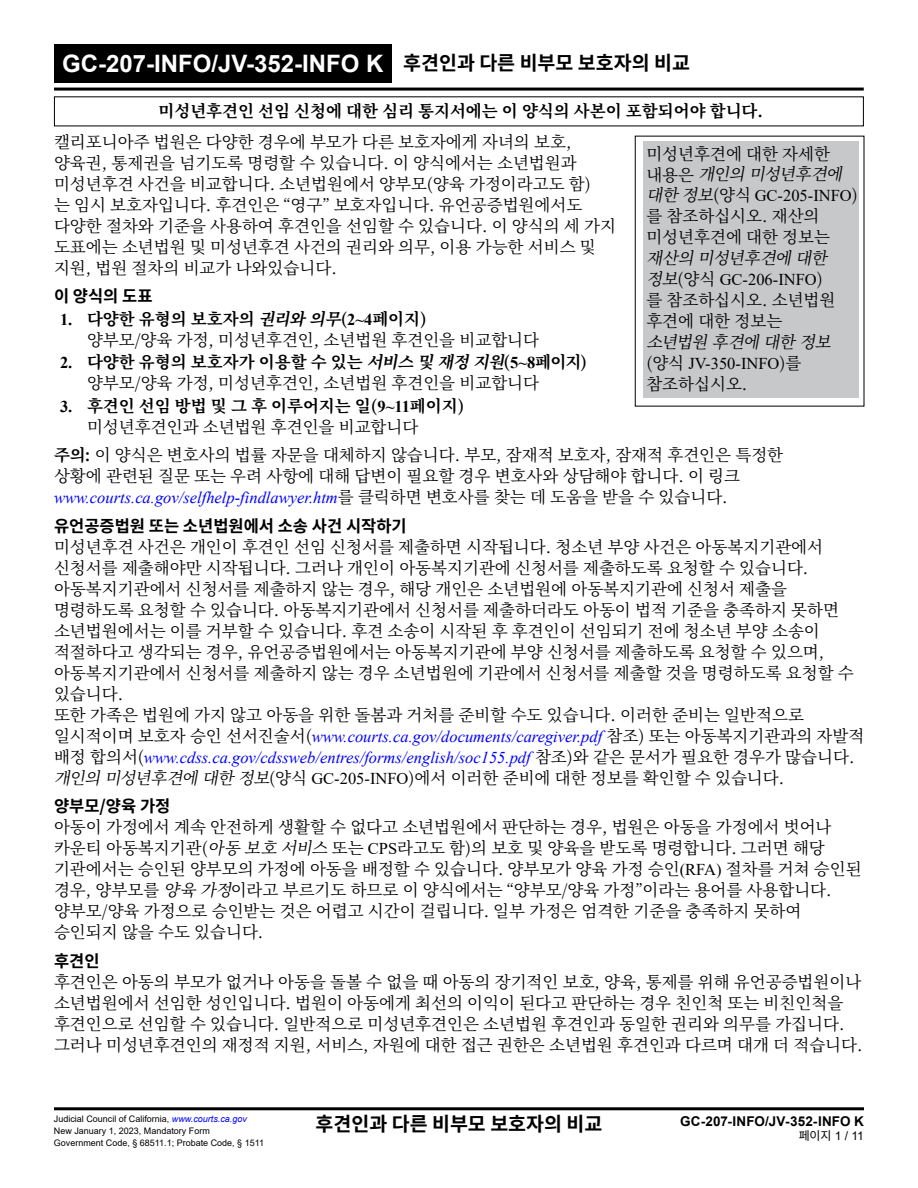
<style>
.page{position:relative;width:918px;height:1188px;background:#fff}
.page>*{position:absolute;margin:0;border:0;box-sizing:border-box;transform-origin:0 0}
.t1{font:700 24px "Arial";color:#fff}
.t2{font:700 19.5px "Source Han Sans K";color:#000}
.t3{font:16.5px/21px "Source Han Serif K";color:#000}
.t4{font:italic 16.5px/21px "Times New Roman";color:#00f}
.t5{font:700 16.5px/21px "Source Han Serif K";color:#000}
.t6{font:16.5px "Times New Roman";color:#000}
.t7{font:700 16.5px "Source Han Sans K";color:#000}
.t8{font:italic 16.5px "Source Han Serif K";color:#000}
.t9{font:700 13.5px "Arial";letter-spacing:.01em;color:#000}
.t10{font:12px "Arial";color:#000}
.t11{font:9px/12px "Arial";color:#000}
.s1{font-family:"Source Han Sans K";font-size:19.5px;color:#000}
.s2{font-family:"Times New Roman";font-weight:700}
.s3{font-weight:700}
.s4{font-weight:700;font-style:italic}
.s5{font-family:"Times New Roman"}
.s6{font-weight:400}
.s7{font-family:"Source Han Serif K";font-style:normal;color:#000}
.s8{font-style:italic}
.s9{font-family:"Source Han Serif K";font-style:italic}
.s10{font-family:"Source Han Serif K"}
.s11{font-style:italic;color:#00f}
.s12{font-family:"Source Han Sans K"}
</style>
<div class="page">
<hr style="left:54px;top:1107px;width:810px;height:3px;background:#000">
<div style="left:54px;top:44px;width:338px;height:39px;background:#000"></div>
<hr style="left:54px;top:88px;width:810px;height:3px;background:#000">
<div style="left:643px;top:141px;width:216px;height:257px;background:#c7c8ca"></div>
<h1 class="t1" style="left:62px;top:47px;width:629px">GC-207-INFO/JV-352-INFO K <span class="s1">후견인과 다른 비부모 보호자의 비교</span></h1>
<p class="t5" style="left:158px;top:101px;width:606px">미성년후견인 선임 신청에 대한 심리 통지서에는 이 양식의 사본이 포함되어야 합니다.</p>
<p class="t3" style="left:54px;top:132px;width:563px">캘리포니아주 법원은 다양한 경우에 부모가 다른 보호자에게 자녀의 보호, 양육권, 통제권을 넘기도록 명령할 수 있습니다. 이 양식에서는 소년법원과 미성년후견 사건을 비교합니다. 소년법원에서 양부모(양육 가정이라고도 함)<br>는 임시 보호자입니다. 후견인은 “영구” 보호자입니다. 유언공증법원에서도 다양한 절차와 기준을 사용하여 후견인을 선임할 수 있습니다. 이 양식의 세 가지 도표에는 소년법원 및 미성년후견 사건의 권리와 의무, 이용 가능한 서비스 및 지원, 법원 절차의 비교가 나와있습니다.</p>
<p class="t7" style="left:54px;top:287px;width:100px">이 양식의 도표</p>
<p class="t3" style="left:87px;top:309px;width:454px;text-indent:-27px"><span class="s2">1.</span> <span class="s3">다양한 유형의 보호자의</span> <span class="s4">권리와 의무</span><span class="s3">(</span><span class="s2">2~4</span><span class="s3">페이지)<br></span>양부모/양육 가정, 미성년후견인, 소년법원 후견인을 비교합니다</p>
<p class="t3" style="left:87px;top:352px;width:502px;text-indent:-27px"><span class="s2">2.</span> <span class="s3">다양한 유형의 보호자가 이용할 수 있는</span> <span class="s4">서비스 및 재정 지원</span><span class="s3">(</span><span class="s2">5~8</span><span class="s3">페이지) </span>양부모/양육 가정, 미성년후견인, 소년법원 후견인을 비교합니다</p>
<p class="t5" style="left:87px;top:396px;width:379px;text-indent:-27px"><span class="s5">3.</span> 후견인 선임 방법 및 그 후 이루어지는 일(<span class="s5">9~11</span>페이지) <span class="s6">미성년후견인과 소년법원 후견인을 비교합니다</span></p>
<p class="t3" style="left:54px;top:445px;width:731px"><span class="s3">주의:</span> 이 양식은 변호사의 법률 자문을 대체하지 않습니다. 부모, 잠재적 보호자, 잠재적 후견인은 특정한 상황에 관련된 질문 또는 우려 사항에 대해 답변이 필요할 경우 변호사와 상담해야 합니다. 이 링크</p>
<p class="t4" style="left:54px;top:487px;width:675px">www.courts.ca.gov/selfhelp-findlawyer.htm<span class="s7">를 클릭하면 변호사를 찾는 데 도움을 받을 수 있습니다.</span></p>
<p class="t7" style="left:54px;top:516px;width:354px">유언공증법원 또는 소년법원에서 소송 사건 시작하기</p>
<p class="t3" style="left:54px;top:537px;width:801px">미성년후견 사건은 개인이 후견인 선임 신청서를 제출하면 시작됩니다. 청소년 부양 사건은 아동복지기관에서 신청서를 제출해야만 시작됩니다. 그러나 개인이 아동복지기관에 신청서를 제출하도록 요청할 수 있습니다. 아동복지기관에서 신청서를 제출하지 않는 경우, 해당 개인은 소년법원에 아동복지기관에 신청서 제출을 명령하도록 요청할 수 있습니다. 아동복지기관에서 신청서를 제출하더라도 아동이 법적 기준을 충족하지 못하면 소년법원에서는 이를 거부할 수 있습니다. 후견 소송이 시작된 후 후견인이 선임되기 전에 청소년 부양 소송이 적절하다고 생각되는 경우, 유언공증법원에서는 아동복지기관에 부양 신청서를 제출하도록 요청할 수 있으며, 아동복지기관에서 신청서를 제출하지 않는 경우 소년법원에 기관에서 신청서를 제출할 것을 명령하도록 요청할 수 있습니다.<br>또한 가족은 법원에 가지 않고 아동을 위한 돌봄과 거처를 준비할 수도 있습니다. 이러한 준비는 일반적으로</p>
<p class="t4" style="left:54px;top:725px;width:812px"><span class="s7">일시적이며 보호자 승인 선서진술서(</span>www.courts.ca.gov/documents/caregiver.pdf <span class="s7">참조) 또는 아동복지기관과의 자발적 배정 합의서(</span>www.cdss.ca.gov/cdssweb/entres/forms/english/soc155.pdf <span class="s7">참조)와 같은 문서가 필요한 경우가 많습니다.</span></p>
<p class="t3" style="left:54px;top:767px;width:732px"><span class="s8">개인의 미성년후견에 대한 정보</span>(양식 <span class="s5">GC-205-INFO</span>)에서 이러한 준비에 대한 정보를 확인할 수 있습니다.</p>
<p class="t7" style="left:54px;top:797px;width:118px">양부모/양육 가정</p>
<p class="t3" style="left:54px;top:817px;width:809px">아동이 가정에서 계속 안전하게 생활할 수 없다고 소년법원에서 판단하는 경우, 법원은 아동을 가정에서 벗어나 카운티 아동복지기관(<span class="s8">아동 보호 서비스</span> 또는 <span class="s5">CPS</span>라고도 함)의 보호 및 양육을 받도록 명령합니다. 그러면 해당 기관에서는 승인된 양부모의 가정에 아동을 배정할 수 있습니다. 양부모가 양육 가정 승인<span class="s5">(RFA)</span> 절차를 거쳐 승인된 경우, 양부모를 <span class="s8">양육 가정</span>이라고 부르기도 하므로 이 양식에서는 “양부모/양육 가정”이라는 용어를 사용합니다. 양부모/양육 가정으로 승인받는 것은 어렵고 시간이 걸립니다. 일부 가정은 엄격한 기준을 충족하지 못하여 승인되지 않을 수도 있습니다.</p>
<p class="t7" style="left:54px;top:951px;width:47px">후견인</p>
<p class="t3" style="left:54px;top:972px;width:810px">후견인은 아동의 부모가 없거나 아동을 돌볼 수 없을 때 아동의 장기적인 보호, 양육, 통제를 위해 유언공증법원이나 소년법원에서 선임한 성인입니다. 법원이 아동에게 최선의 이익이 된다고 판단하는 경우 친인척 또는 비친인척을 후견인으로 선임할 수 있습니다. 일반적으로 미성년후견인은 소년법원 후견인과 동일한 권리와 의무를 가집니다. 그러나 미성년후견인의 재정적 지원, 서비스, 자원에 대한 접근 권한은 소년법원 후견인과 다르며 대개 더 적습니다.</p>
<p class="t3" style="left:646px;top:143px;width:206px">미성년후견에 대한 자세한<br>내 용 은 <span class="s8">개인의 미성년후견에</span></p>
<p class="t6" style="left:646px;top:184px;width:213px"><span class="s9">대한 정보</span><span class="s10">(양식</span> GC-205-INFO<span class="s10">)</span></p>
<p class="t3" style="left:646px;top:206px;width:185px">를 참조하십시오. 재산의 미성년후견에 대한 정보는</p>
<p class="t8" style="left:646px;top:249px;width:191px">재산의 미성년후견에 대한</p>
<p class="t6" style="left:646px;top:268px;width:178px"><span class="s9">정보</span><span class="s10">(양식</span> GC-206-INFO<span class="s10">)</span></p>
<p class="t3" style="left:646px;top:290px;width:191px">를 참조하십시오. 소년법원 후견에 대한 정보는</p>
<p class="t8" style="left:646px;top:333px;width:194px">소년법원 후견에 대한 정보</p>
<p class="t6" style="left:646px;top:352px;width:157px"><span class="s10">(양식</span> JV-350-INFO<span class="s10">)를</span></p>
<p class="t3" style="left:646px;top:374px;width:103px">참조하십시오.</p>
<p class="t11" style="left:54px;top:1113px;width:212px">Judicial Council of California, <span class="s11">www.courts.ca.gov<br></span>New January 1, 2023, Mandatory Form<br>Government Code, § 68511.1; Probate Code, § 1511</p>
<p class="t2" style="left:316px;top:1113px;width:288px">후견인과 다른 비부모 보호자의 비교</p>
<p class="t9" style="left:680px;top:1111px;width:185px">GC-207-INFO/JV-352-INFO K</p>
<p class="t10" style="left:799px;top:1128px;width:67px"><span class="s12">페이지</span> 1 / 11</p>
</div>
